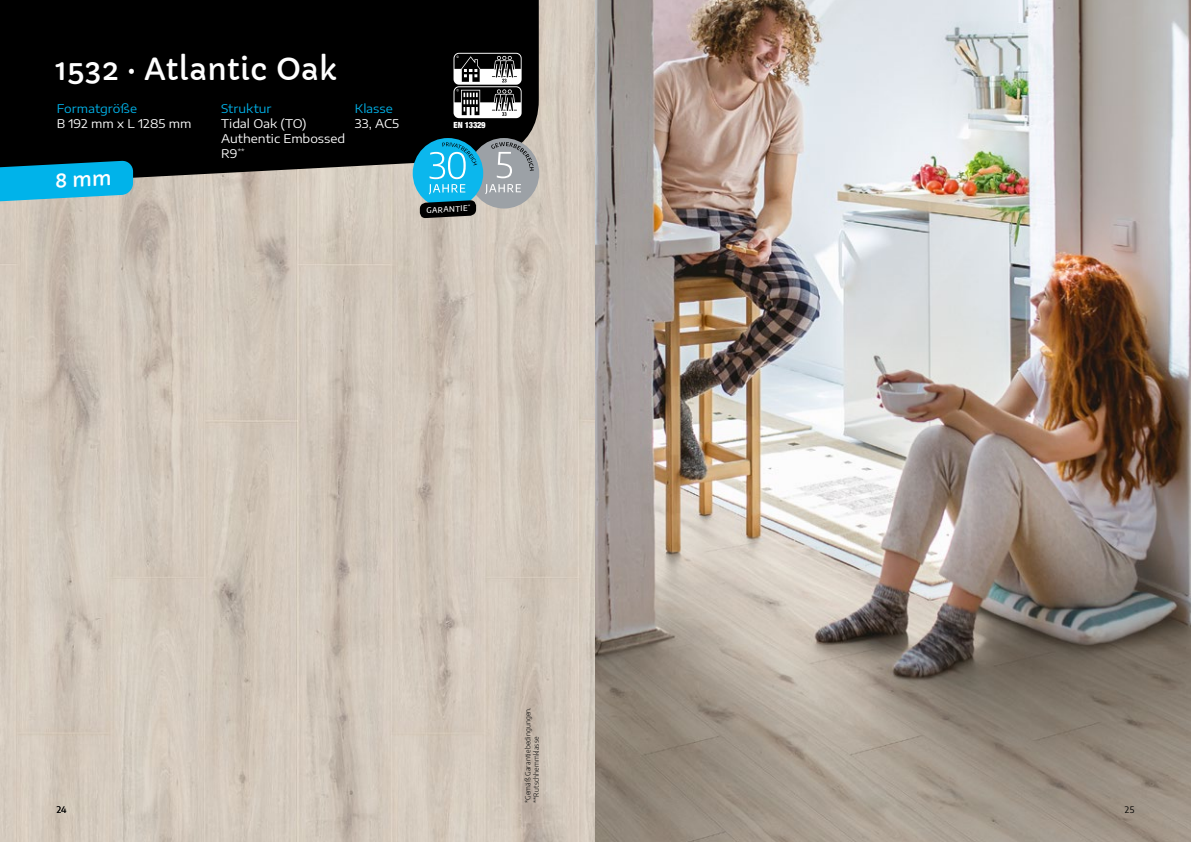
<style>
.page{position:relative;width:1191px;height:842px;background:#fff}
.page>*{position:absolute;margin:0;border:0;box-sizing:border-box;transform-origin:0 0}
.t1{font:30px "Capriola";letter-spacing:.005em;color:#fff}
.t2{font:12px/15px "Encode Sans Expanded";color:#fff}
.t3{font:12px "Encode Sans Expanded";color:#00b3ea}
.t4{font:9px "Encode Sans";color:#000}
.t5{font:900 condensed 8.5px "Helvetica Neue LT Std";letter-spacing:-.04em;color:#fff}
.t6{font:500 7.7px "Encode Sans";color:#fff}
.t7{font:300 7px/8.4px "Encode Sans";letter-spacing:.02em;color:#000}
</style>
<div class="page">
<img style="left:0;top:0;width:1191px;height:842px">
<div style="left:0;top:0;width:539px;height:185px;background:#000"></div>
<div style="left:469px;top:138px;width:70px;height:71px;background:#9ca1a6;border-radius:50%"></div>
<div style="left:413px;top:138px;width:70px;height:71px;background:#0bb7ed;border-radius:50%"></div>
<svg style="left:420px;top:200px;width:56px;height:18px"></svg>
<svg style="left:485px;top:184px;width:36px;height:10px"></svg>
<svg style="left:491px;top:142px;width:43px;height:36px"></svg>
<svg style="left:429px;top:142px;width:48px;height:52px"></svg>
<svg style="left:453px;top:53px;width:68px;height:65px"></svg>
<svg style="left:0;top:161px;width:133px;height:41px;background:#16a7d3"></svg>
<h1 class="t1" style="left:55px;top:51px;width:283px">1532 · Atlantic Oak</h1>
<p class="t3" style="left:57px;top:100px;width:82px">Formatgröße</p>
<p class="t2" style="left:57px;top:116px;width:136px">B 192 mm x L 1285 mm</p>
<p class="t3" style="left:221px;top:100px;width:52px">Struktur</p>
<p class="t2" style="left:221px;top:116px;width:126px">Tidal Oak (TO)<br>Authentic Embossed<br>R9<sup>**</sup></p>
<p class="t3" style="left:355px;top:100px;width:39px">Klasse</p>
<p class="t2" style="left:355px;top:116px;width:46px">33, AC5</p>
<p class="t5" style="left:453px;top:120px;width:33px">EN 13329</p>
<p class="t6" style="left:426px;top:205px;width:46px;rotate:-3deg">GARANTIE<sup>*</sup></p>
<p class="t7" style="left:523px;top:803px;width:98px;rotate:-90deg">*Gemäß Garantiebedingungen. **Rutschhemmklasse</p>
<p class="t4" style="left:57px;top:803px;width:11px">24</p>
<p class="t4" style="left:1124px;top:803px;width:11px">25</p>
</div>
